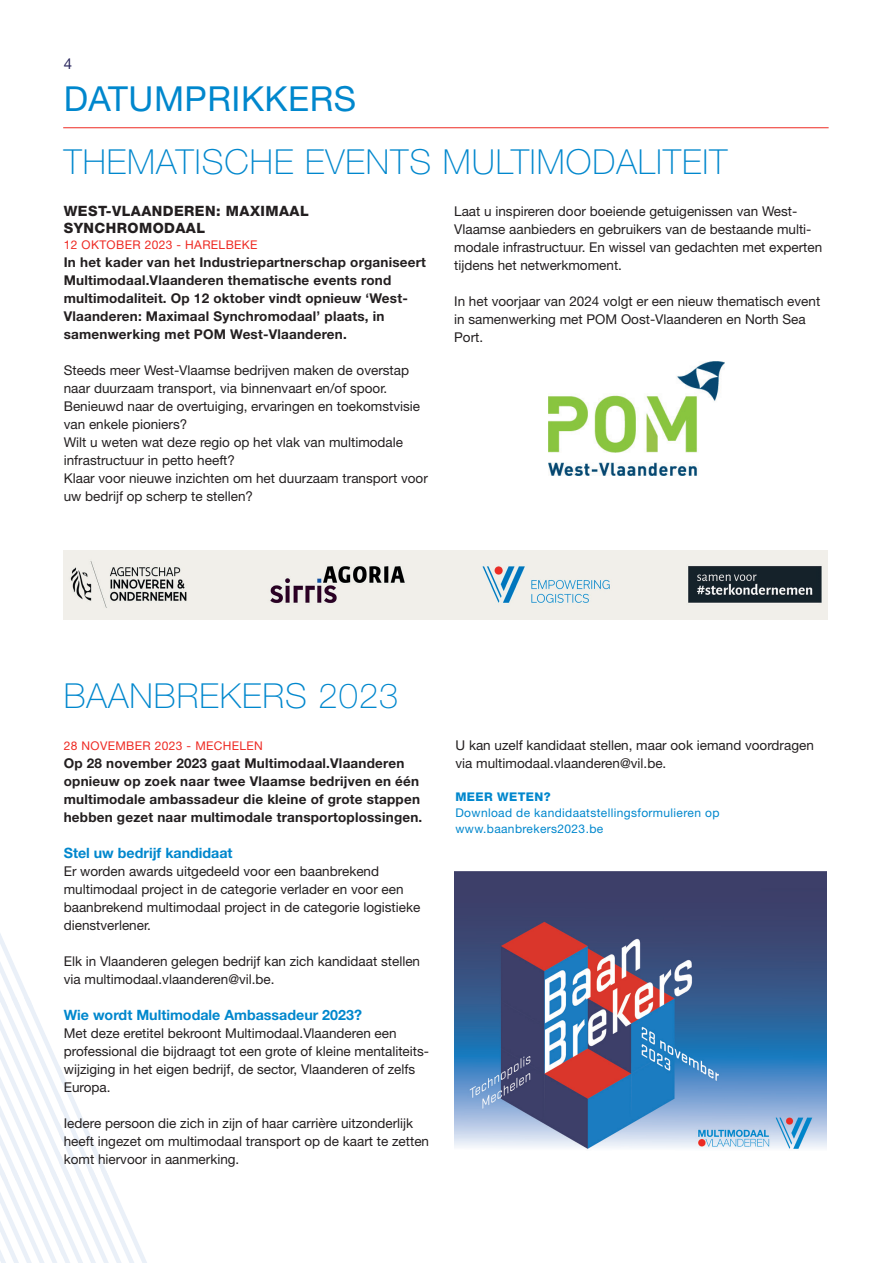
<style>
.page{position:relative;width:893px;height:1263px;background:#fff}
.page>*{position:absolute;margin:0;border:0;box-sizing:border-box;transform-origin:0 0}
.t1{font:100 34.5px "Helvetica Neue LT Std";letter-spacing:.03em;color:#0087cd}
.t2{font:34.5px "Helvetica Neue LT Std";letter-spacing:.015em;color:#0087cd}
.t3{font:15px "Helvetica Neue LT Std";color:#29265d}
.t4{font:700 14.25px "Helvetica Neue LT Std";color:#0087cd}
.t5{font:800 14.25px/17.1px "Helvetica Neue LT Std";letter-spacing:.03em;color:#231f20}
.t6{font:13.5px/18px "Helvetica Neue LT Std";color:#231f20}
.t7{font:700 13.5px/18px "Helvetica Neue LT Std";letter-spacing:.015em;color:#231f20}
.t8{font:12px/15.8px "Helvetica Neue LT Std";letter-spacing:.03em;color:#0087cd}
.t9{font:12px "Helvetica Neue LT Std";letter-spacing:.03em;color:#ee2a23}
.t10{font:800 12px "Helvetica Neue LT Std";letter-spacing:.03em;color:#0087cd}
</style>
<div class="page">
<svg style="left:0;top:933px;width:147px;height:330px"></svg>
<hr style="left:63px;top:127px;width:766px;height:1px;background:#ee2a23">
<img style="left:548px;top:362px;width:177px;height:114px">
<img style="left:64px;top:551px;width:763px;height:69px">
<img style="left:455px;top:871px;width:372px;height:279px">
<p class="t3" style="left:64px;top:55px;width:10px">4</p>
<h1 class="t2" style="left:64px;top:78px;width:294px">DATUMPRIKKERS</h1>
<h1 class="t1" style="left:64px;top:142px;width:665px">THEMATISCHE EVENTS MULTIMODALITEIT</h1>
<p class="t5" style="left:64px;top:202px;width:246px">WEST-VLAANDEREN: MAXIMAAL<br>SYNCHROMODAAL</p>
<p class="t9" style="left:64px;top:238px;width:195px">12 OKTOBER 2023 - HARELBEKE</p>
<p class="t7" style="left:64px;top:253px;width:364px">In het kader van het Industriepartnerschap organiseert Multimodaal.Vlaanderen thematische events rond multimodaliteit. Op 12 oktober vindt opnieuw ‘West-Vlaanderen: Maximaal Synchromodaal’ plaats, in samenwerking met POM West-Vlaanderen.</p>
<p class="t6" style="left:64px;top:361px;width:366px">Steeds meer West-Vlaamse bedrijven maken de overstap naar duurzaam transport, via binnenvaart en/of spoor.<br>Benieuwd naar de overtuiging, ervaringen en toekomstvisie van enkele pioniers?<br>Wilt u weten wat deze regio op het vlak van multimodale infrastructuur in petto heeft?<br>Klaar voor nieuwe inzichten om het duurzaam transport voor uw bedrijf op scherp te stellen?</p>
<p class="t6" style="left:454px;top:202px;width:370px">Laat u inspireren door boeiende getuigenissen van West-Vlaamse aanbieders en gebruikers van de bestaande multi&shy;modale infrastructuur. En wissel van gedachten met experten tijdens het netwerkmoment.</p>
<p class="t6" style="left:454px;top:292px;width:368px">In het voorjaar van 2024 volgt er een nieuw thematisch event in samenwerking met POM Oost-Vlaanderen en North Sea<br>Port.</p>
<h1 class="t1" style="left:64px;top:676px;width:336px">BAANBREKERS 2023</h1>
<p class="t9" style="left:64px;top:739px;width:201px">28 NOVEMBER 2023 - MECHELEN</p>
<p class="t7" style="left:64px;top:754px;width:360px">Op 28 november 2023 gaat Multimodaal.Vlaanderen opnieuw op zoek naar twee Vlaamse bedrijven en één multimodale ambassadeur die kleine of grote stappen hebben gezet naar multimodale transportoplossingen.</p>
<p class="t4" style="left:64px;top:844px;width:170px">Stel uw bedrijf kandidaat</p>
<p class="t6" style="left:64px;top:862px;width:358px">Er worden awards uitgedeeld voor een baanbrekend multimodaal project in de categorie verlader en voor een baanbrekend multimodaal project in de categorie logistieke dienstverlener.</p>
<p class="t6" style="left:64px;top:952px;width:358px">Elk in Vlaanderen gelegen bedrijf kan zich kandidaat stellen via multimodaal.vlaanderen@vil.be.</p>
<p class="t4" style="left:64px;top:1006px;width:300px">Wie wordt Multimodale Ambassadeur 2023?</p>
<p class="t6" style="left:64px;top:1024px;width:367px">Met deze eretitel bekroont Multimodaal.Vlaanderen een professional die bijdraagt tot een grote of kleine mentaliteits&shy;wijziging in het eigen bedrijf, de sector, Vlaanderen of zelfs Europa.</p>
<p class="t6" style="left:64px;top:1114px;width:367px">Iedere persoon die zich in zijn of haar carrière uitzonderlijk heeft ingezet om multimodaal transport op de kaart te zetten komt hiervoor in aanmerking.</p>
<p class="t6" style="left:455px;top:736px;width:360px">U kan uzelf kandidaat stellen, maar ook iemand voordragen via multimodaal.vlaanderen@vil.be.</p>
<p class="t10" style="left:455px;top:790px;width:97px">MEER WETEN?</p>
<p class="t8" style="left:455px;top:804px;width:265px">Download de kandidaatstellingsformulieren op www.baanbrekers2023.be</p>
</div>
